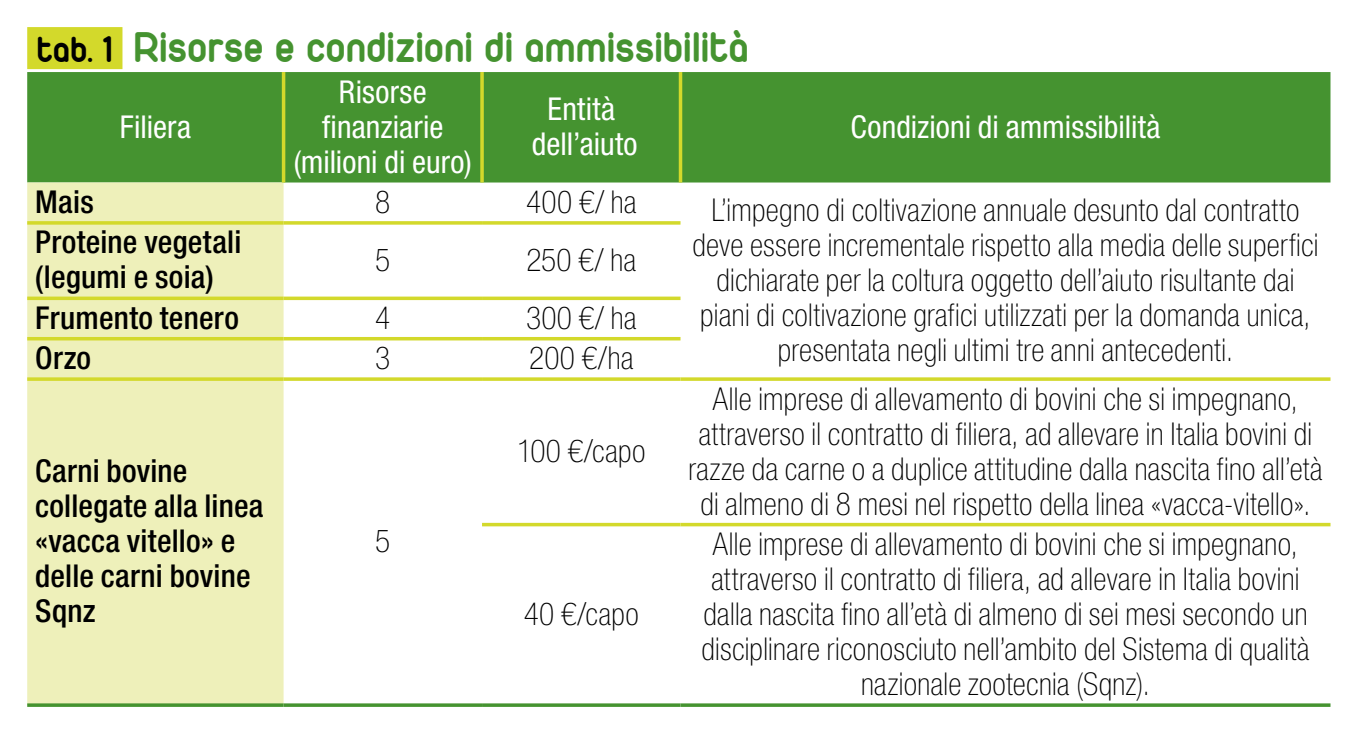
<style>
.page{position:relative;width:1365px;height:733px;background:#fff}
.page>*{position:absolute;margin:0;border:0;box-sizing:border-box;transform-origin:0 0}
.t1{font:700 45.5px "Duepuntozero";letter-spacing:.015em;color:#459330}
.tev_TABELLA_testo{font:100 condensed 31.5px/35px "Helvetica Neue LT Std";letter-spacing:.01em;color:#000;text-align:center}
.t2{font:500 condensed 31.5px/35px "Helvetica Neue LT Std";letter-spacing:.005em;color:#000}
.tev_TABELLA_intestazione{font:condensed 31.5px/35px "Helvetica Neue LT Std";color:#fff;text-align:center}
.s1{font-size:38.5px;color:#000}
</style>
<div class="page">
<div style="left:27px;top:72px;width:453px;height:110px;background:#459330"></div>
<div style="left:484px;top:72px;width:846px;height:110px;background:#459330"></div>
<div style="left:27px;top:182px;width:257px;height:521px;background:#eef0ba"></div>
<hr style="left:27px;top:221px;width:257px;height:3px;background:#d3d92b">
<hr style="left:284px;top:221px;width:198px;height:3px;background:#d3d92b">
<hr style="left:482px;top:221px;width:198px;height:3px;background:#d3d92b">
<svg style="left:27px;top:296px;width:257px;height:4px"></svg>
<svg style="left:284px;top:296px;width:198px;height:4px"></svg>
<svg style="left:482px;top:296px;width:198px;height:4px"></svg>
<hr style="left:27px;top:337px;width:257px;height:3px;background:#d3d92b">
<hr style="left:284px;top:337px;width:198px;height:3px;background:#d3d92b">
<hr style="left:482px;top:337px;width:198px;height:3px;background:#d3d92b">
<hr style="left:27px;top:377px;width:257px;height:3px;background:#d3d92b">
<hr style="left:284px;top:377px;width:198px;height:3px;background:#d3d92b">
<hr style="left:482px;top:377px;width:198px;height:3px;background:#d3d92b">
<hr style="left:680px;top:377px;width:650px;height:3px;background:#d3d92b">
<svg style="left:482px;top:522px;width:198px;height:4px"></svg>
<svg style="left:680px;top:522px;width:650px;height:4px;fill:#d3d92b"></svg>
<hr style="left:27px;top:703px;width:257px;height:3px;background:#459330">
<hr style="left:284px;top:703px;width:198px;height:3px;background:#459330">
<hr style="left:482px;top:703px;width:198px;height:3px;background:#459330">
<hr style="left:680px;top:703px;width:650px;height:3px;background:#459330">
<hr style="left:282px;top:72px;width:3px;height:110px;background:#d3d92b">
<svg style="left:480px;top:72px;width:4px;height:110px"></svg>
<hr style="left:679px;top:72px;width:3px;height:110px;background:#d3d92b">
<div style="left:27px;top:27px;width:95px;height:42px;background:#d3d92b"></div>
<p class="t1" style="left:37px;top:22px;width:713px"><span class="s1">tab. 1</span> Risorse e condizioni di ammissibilità</p>
<p class="tev_TABELLA_intestazione" style="left:120px;top:109px;width:73px">Filiera</p>
<p class="tev_TABELLA_intestazione" style="left:322px;top:74px;width:123px">Risorse finanziarie</p>
<p class="tev_TABELLA_intestazione" style="left:294px;top:144px;width:180px">(milioni di euro)</p>
<p class="tev_TABELLA_intestazione" style="left:547px;top:91px;width:69px">Entità</p>
<p class="tev_TABELLA_intestazione" style="left:532px;top:126px;width:107px">dell’aiuto</p>
<p class="tev_TABELLA_intestazione" style="left:850px;top:109px;width:312px">Condizioni di ammissibilità</p>
<p class="t2" style="left:35px;top:184px;width:60px">Mais</p>
<p class="tev_TABELLA_testo" style="left:375px;top:184px;width:17px">8</p>
<p class="tev_TABELLA_testo" style="left:526px;top:184px;width:112px">400 €/ ha</p>
<p class="tev_TABELLA_testo" style="left:692px;top:192px;width:628px">L’impegno di coltivazione annuale desunto dal contratto deve essere incrementale rispetto alla media delle superfici dichiarate per la coltura oggetto dell’aiuto risultante dai piani di coltivazione grafici utilizzati per la domanda unica, presentata negli ultimi tre anni antecedenti.</p>
<p class="t2" style="left:35px;top:224px;width:208px">Proteine vegetali</p>
<p class="t2" style="left:35px;top:259px;width:180px">(legumi e soia)</p>
<p class="tev_TABELLA_testo" style="left:375px;top:242px;width:17px">5</p>
<p class="tev_TABELLA_testo" style="left:526px;top:242px;width:111px">250 €/ ha</p>
<p class="t2" style="left:35px;top:299px;width:205px">Frumento tenero</p>
<p class="tev_TABELLA_testo" style="left:375px;top:300px;width:17px">4</p>
<p class="tev_TABELLA_testo" style="left:526px;top:300px;width:112px">300 €/ ha</p>
<p class="t2" style="left:35px;top:340px;width:58px">Orzo</p>
<p class="tev_TABELLA_testo" style="left:375px;top:340px;width:17px">3</p>
<p class="tev_TABELLA_testo" style="left:529px;top:340px;width:106px">200 €/ha</p>
<p class="t2" style="left:35px;top:453px;width:230px">Carni bovine collegate alla linea «vacca vitello» e delle carni bovine<br>Sqnz</p>
<p class="tev_TABELLA_testo" style="left:375px;top:523px;width:17px">5</p>
<p class="tev_TABELLA_testo" style="left:517px;top:433px;width:130px">100 €/capo</p>
<p class="tev_TABELLA_testo" style="left:524px;top:596px;width:116px">40 €/capo</p>
<p class="tev_TABELLA_testo" style="left:688px;top:380px;width:635px">Alle imprese di allevamento di bovini che si impegnano, attraverso il contratto di filiera, ad allevare in Italia bovini di razze da carne o a duplice attitudine dalla nascita fino all’età di almeno di 8 mesi nel rispetto della linea «vacca-vitello».</p>
<p class="tev_TABELLA_testo" style="left:701px;top:526px;width:609px">Alle imprese di allevamento di bovini che si impegnano, attraverso il contratto di filiera, ad allevare in Italia bovini dalla nascita fino all’età di almeno di sei mesi secondo un disciplinare riconosciuto nell’ambito del Sistema di qualità nazionale zootecnia (Sqnz).</p>
</div>
